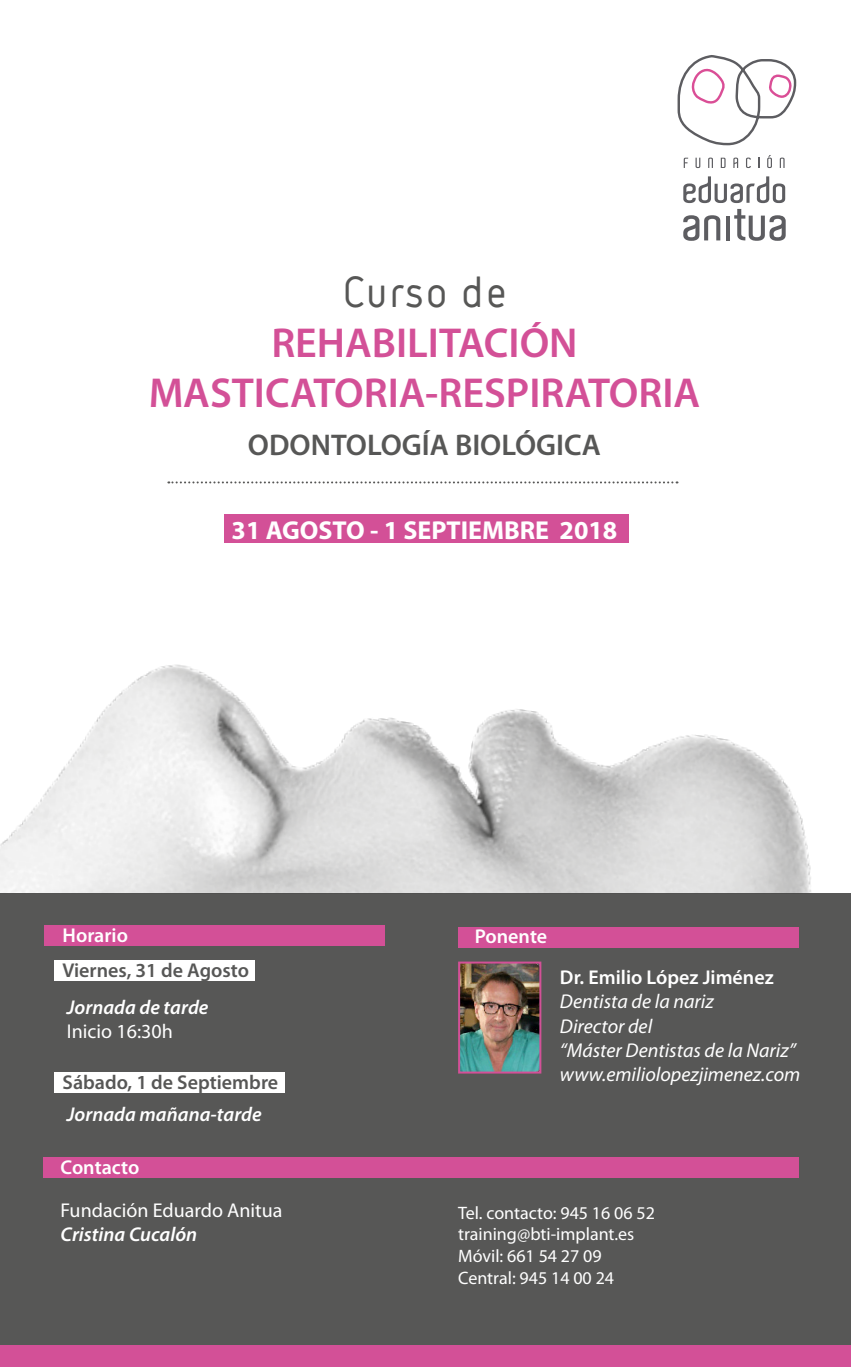
<style>
.page{position:relative;width:851px;height:1367px;background:#fff}
.page>*{position:absolute;margin:0;border:0;box-sizing:border-box;transform-origin:0 0}
.t1{font:600 42px/50px "Myriad Pro";color:#d35097;text-align:center}
.t2{font:42px "VSV Melon Regular";color:#575756}
.t3{font:600 30px "Myriad Pro";color:#575756}
.t4{font:700 26px "Myriad Pro";color:#fff}
.t5{font:italic 20px/24px "Myriad Pro";color:#fff}
.t6{font:italic 600 20px "Myriad Pro";color:#fff}
.t7{font:600 20px "Myriad Pro";color:#fff}
.t8{font:600 20px "Myriad Pro";color:#575756}
.t9{font:20px "Myriad Pro";color:#fff}
.t10{font:18px/21.6px "Myriad Pro";color:#fff}
</style>
<div class="page">
<img style="left:0;top:157px;width:811px;height:736px">
<svg style="left:168px;top:481px;width:509px;height:2px"></svg>
<div style="left:0;top:893px;width:850px;height:473px;background:#575756"></div>
<div style="left:44px;top:925px;width:341px;height:21px;background:#d35097"></div>
<div style="left:54px;top:960px;width:201px;height:20px;background:#fff"></div>
<div style="left:54px;top:1072px;width:231px;height:21px;background:#fff"></div>
<div style="left:458px;top:926px;width:341px;height:21px;background:#d35097"></div>
<div style="left:224px;top:514px;width:404px;height:29px;background:#d35097"></div>
<div style="left:44px;top:1157px;width:755px;height:20px;background:#d35097"></div>
<img style="left:461px;top:964px;width:77px;height:106px">
<div style="left:458px;top:961px;width:83px;height:112px;border:2px solid #d35097"></div>
<div style="left:0;top:1344px;width:850px;height:22px;background:#d35097"></div>
<svg style="left:677px;top:55px;width:120px;height:91px"></svg>
<svg style="left:683px;top:215px;width:37px;height:26px"></svg>
<svg style="left:725px;top:216px;width:4px;height:24px"></svg>
<svg style="left:734px;top:209px;width:51px;height:32px"></svg>
<svg style="left:683px;top:176px;width:102px;height:27px"></svg>
<svg style="left:683px;top:158px;width:5px;height:10px"></svg>
<svg style="left:695px;top:158px;width:5px;height:10px"></svg>
<svg style="left:708px;top:157px;width:4px;height:11px"></svg>
<svg style="left:720px;top:158px;width:5px;height:10px"></svg>
<svg style="left:733px;top:157px;width:5px;height:11px"></svg>
<svg style="left:745px;top:157px;width:5px;height:11px"></svg>
<svg style="left:767px;top:155px;width:4px;height:13px"></svg>
<svg style="left:779px;top:157px;width:5px;height:11px"></svg>
<h1 class="t2" style="left:342px;top:266px;width:167px">Curso de</h1>
<h1 class="t1" style="left:149px;top:316px;width:553px">REHABILITACIÓN<br>MASTICATORIA-RESPIRATORIA</h1>
<h2 class="t3" style="left:248px;top:425px;width:354px">ODONTOLOGÍA BIOLÓGICA</h2>
<h3 class="t4" style="left:231px;top:513px;width:387px">31 AGOSTO - 1 SEPTIEMBRE 2018</h3>
<p class="t7" style="left:63px;top:922px;width:67px">Horario</p>
<p class="t8" style="left:63px;top:957px;width:188px">Viernes, 31 de Agosto</p>
<p class="t6" style="left:67px;top:994px;width:143px">Jornada de tarde</p>
<p class="t9" style="left:67px;top:1018px;width:107px">Inicio 16:30h</p>
<p class="t8" style="left:63px;top:1069px;width:217px">Sábado, 1 de Septiembre</p>
<p class="t6" style="left:67px;top:1101px;width:196px">Jornada mañana-tarde</p>
<p class="t7" style="left:61px;top:1154px;width:80px">Contacto</p>
<p class="t9" style="left:61px;top:1198px;width:223px">Fundación Eduardo Anitua</p>
<p class="t6" style="left:61px;top:1221px;width:138px">Cristina Cucalón</p>
<p class="t7" style="left:475px;top:923px;width:74px">Ponente</p>
<p class="t7" style="left:560px;top:965px;width:215px">Dr. Emilio López Jiménez</p>
<p class="t5" style="left:560px;top:989px;width:242px">Dentista de la nariz<br>Director del<br>“Máster Dentistas de la Nariz” www.emiliolopezjimenez.com</p>
<p class="t10" style="left:458px;top:1201px;width:198px">Tel. contacto: 945 16 06 52 training@bti-implant.es<br>Móvil: 661 54 27 09<br>Central: 945 14 00 24</p>
</div>
